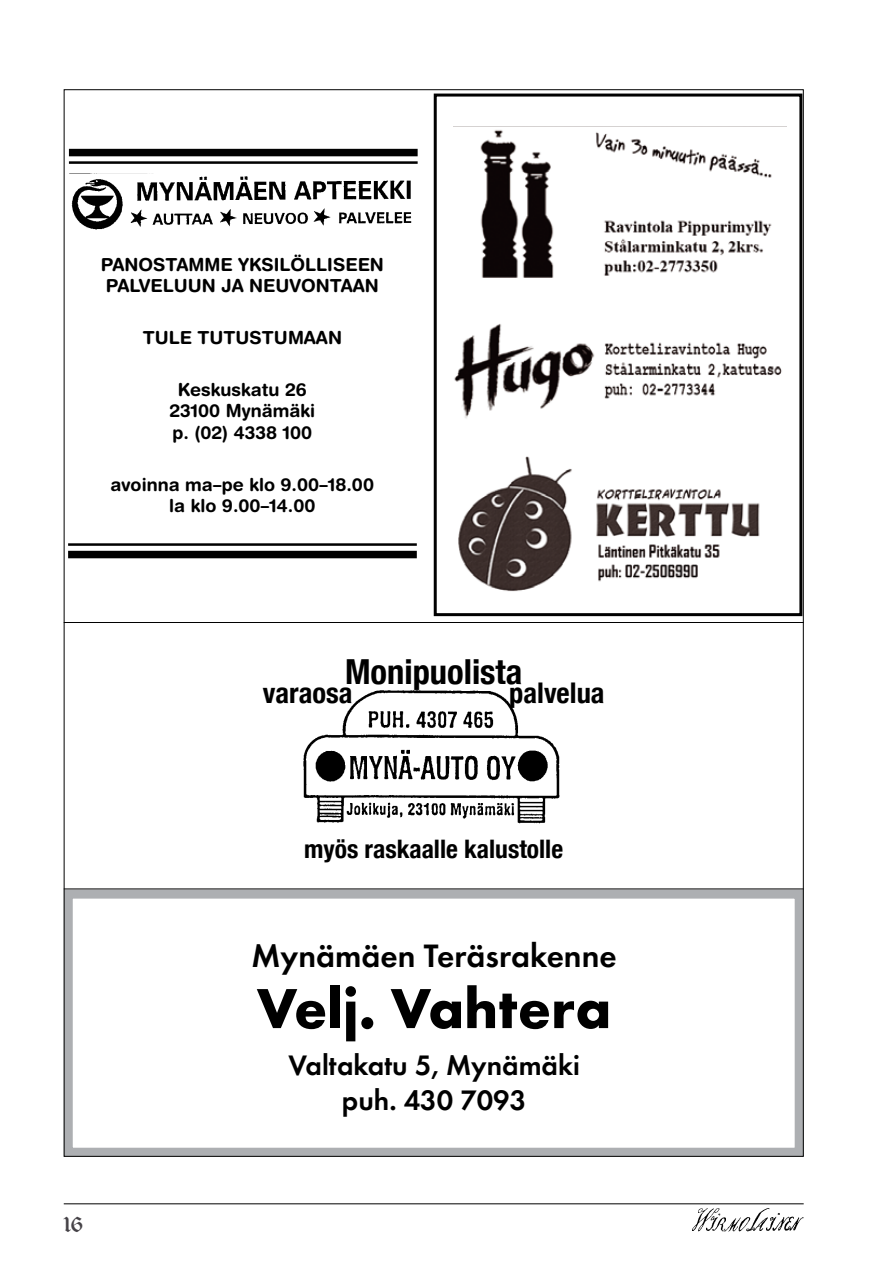
<style>
.page{position:relative;width:893px;height:1263px;background:#fff}
.page>*{position:absolute;margin:0;border:0;box-sizing:border-box;transform-origin:0 0}
.t1{font:700 58.5px "Futura T";color:#000}
.t2{font:700 condensed 34.5px "Helvetica Neue";color:#000}
.t3{font:600 33.6px "Futura T";color:#000}
.t4{font:600 29.25px/35.1px "Futura T";color:#000;text-align:center}
.t5{font:700 condensed 28.5px "Helvetica Neue";color:#000}
.t6{font:700 condensed 25.5px "Helvetica Neue";color:#000}
.t7{font:22.5px "Old English";color:#454247;scale:1.1 1}
.t8{font:700 18px/21.6px "Helvetica Rounded";color:#000;text-align:center}
</style>
<div class="page">
<img style="left:692px;top:1208px;width:112px;height:24px">
<hr style="left:64px;top:1203px;width:740px;height:1px;background:#000">
<div style="left:64px;top:890px;width:740px;height:267px;border:9px solid #adafb2"></div>
<hr style="left:64px;top:622px;width:740px;height:1px;background:#000">
<hr style="left:64px;top:888px;width:740px;height:1px;background:#000">
<img style="left:71px;top:176px;width:341px;height:54px">
<div style="left:69px;top:149px;width:349px;height:7px;background:#000"></div>
<hr style="left:69px;top:161px;width:349px;height:3px;background:#000">
<hr style="left:68px;top:543px;width:349px;height:3px;background:#000">
<div style="left:68px;top:551px;width:349px;height:7px;background:#000"></div>
<img style="left:303px;top:690px;width:257px;height:134px">
<img style="left:454px;top:126px;width:332px;height:466px">
<div style="left:434px;top:94px;width:368px;height:522px;border:3px solid #000"></div>
<p class="t8" style="left:101px;top:253px;width:282px;text-align:left">PANOSTAMM E YKSILÖLLISEEN<br>PALVELUUN JA N EUVONTAAN</p>
<p class="t8" style="left:143px;top:327px;width:198px">TULE TUTUSTUMAAN</p>
<p class="t8" style="left:170px;top:378px;width:147px">KESKUSKATU 26<br>23100 MYNÄMÄKI<br>P. (02) 4338 100</p>
<p class="t8" style="left:111px;top:473px;width:265px">AVOINNA MA–PE KLO 9.00–18.00<br>LA KLO 9.00–14.00</p>
<p class="t7" style="left:64px;top:1210px;width:10px">16</p>
<h2 class="t2" style="left:345px;top:651px;width:179px">Monipuolista</h2>
<h3 class="t5" style="left:263px;top:676px;width:91px">varaosa</h3>
<h3 class="t5" style="left:509px;top:676px;width:97px">palvelua</h3>
<h3 class="t6" style="left:304px;top:833px;width:260px">myös raskaalle kalustolle</h3>
<h3 class="t3" style="left:252px;top:936px;width:367px">Mynämäen Teräsrakenne</h3>
<h1 class="t1" style="left:257px;top:974px;width:356px">Velj. Vahtera</h1>
<h3 class="t4" style="left:288px;top:1047px;width:293px">Valtakatu 5, Mynämäki puh. 430 7093</h3>
</div>
